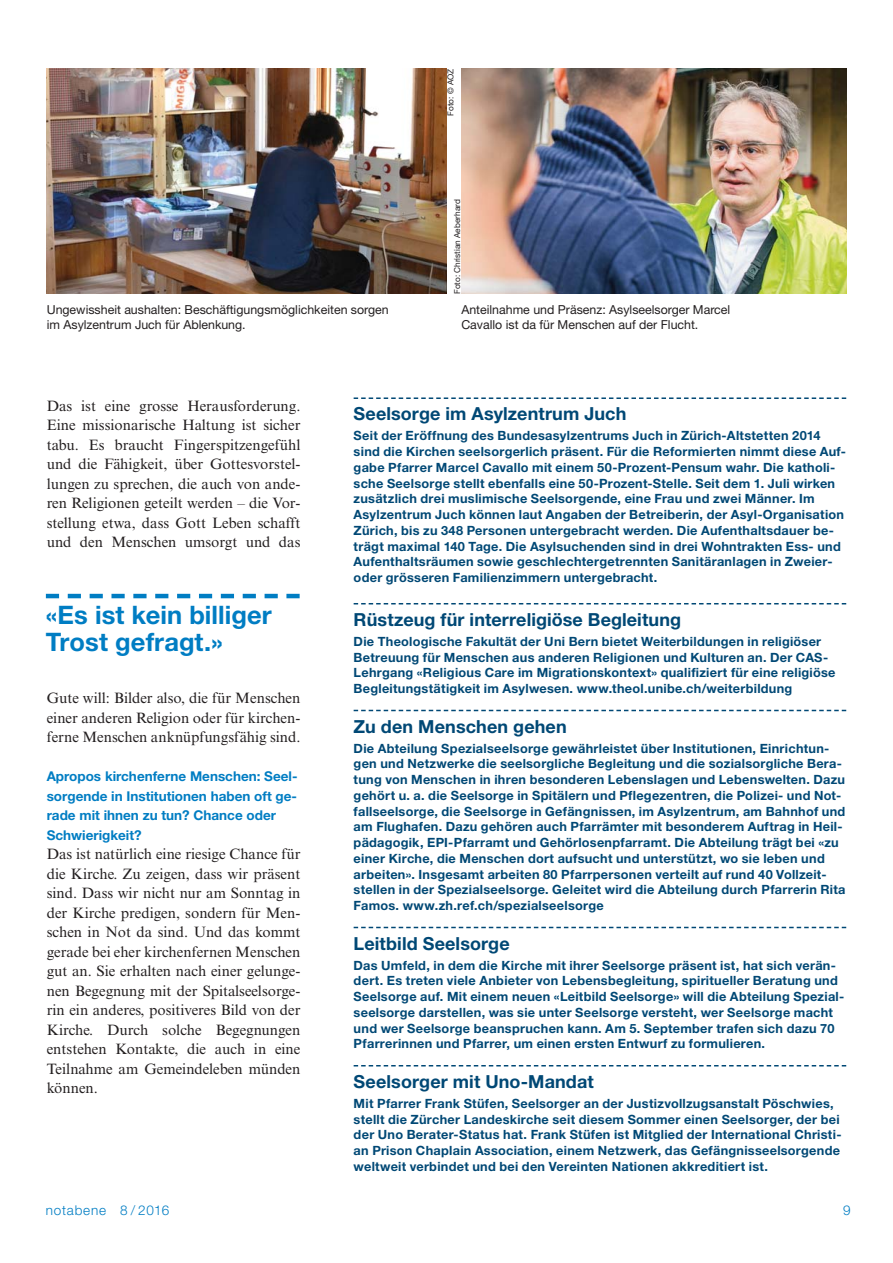
<style>
.page{position:relative;width:893px;height:1263px;background:#fff}
.page>*{position:absolute;margin:0;border:0;box-sizing:border-box;transform-origin:0 0}
.t1{font:700 25.5px/27px "Helvetica Neue LT Pro";letter-spacing:.005em;color:#007dc3}
.t2{font:700 18px "Helvetica Neue LT Pro";letter-spacing:.005em;color:#004875}
.t3{font:15px/19.5px "Times NRMT Pro";color:#231f20;text-align:justify}
.t4{font:700 13.5px/19.5px "Helvetica Neue LT Pro";color:#007dc3}
.t5{font:300 13.5px "Helvetica Neue LT Pro";letter-spacing:.06em;color:#007dc3}
.t6{font:700 12.75px/15.8px "Helvetica Neue LT Pro";letter-spacing:.02em;color:#004875}
.t7{font:12.3px/15px "Helvetica Neue LT Pro";color:#231f20}
.t8{font:8.25px "Helvetica Neue LT Pro";color:#231f20}
</style>
<div class="page">
<svg style="left:354px;top:397px;width:492px;height:2px"></svg>
<svg style="left:354px;top:603px;width:492px;height:1px"></svg>
<svg style="left:354px;top:710px;width:492px;height:1px"></svg>
<svg style="left:354px;top:927px;width:492px;height:1px"></svg>
<svg style="left:354px;top:1065px;width:492px;height:2px"></svg>
<img style="left:47px;top:68px;width:399px;height:226px">
<img style="left:461px;top:68px;width:385px;height:226px">
<svg style="left:46px;top:594px;width:254px;height:4px"></svg>
<p class="t8" style="left:447px;top:116px;width:48px;rotate:-90deg">Foto: © AOZ</p>
<p class="t8" style="left:454px;top:294px;width:96px;rotate:-90deg">Foto: Christian Aeberhard</p>
<p class="t7" style="left:47px;top:304px;width:343px">Ungewissheit aushalten: Beschäftigungsmöglichkeiten sorgen im Asylzentrum Juch für Ablenkung.</p>
<p class="t7" style="left:461px;top:304px;width:270px">Anteilnahme und Präsenz: Asylseelsorger Marcel<br>Cavallo ist da für Menschen auf der Flucht.</p>
<p class="t3" style="left:47px;top:397px;width:255px">Das ist eine grosse Herausforderung.<br>Eine missionarische Haltung ist sicher tabu. Es braucht Fingerspitzengefühl und die Fähigkeit, über Gottesvorstel&shy;lungen zu sprechen, die auch von ande&shy;ren Religionen geteilt werden – die Vor&shy;stellung etwa, dass Gott Leben schafft und den Menschen umsorgt und das</p>
<h1 class="t1" style="left:46px;top:604px;width:227px">«Es ist kein billiger<br>Trost gefragt.»</h1>
<p class="t3" style="left:47px;top:690px;width:255px">Gute will: Bilder also, die für Menschen einer anderen Religion oder für kirchen&shy;ferne Menschen anknüpfungsfähig sind.</p>
<p class="t4" style="left:47px;top:768px;width:252px">Apropos kirchenferne Menschen: Seel&shy;sorgende in Institutionen haben oft ge&shy;rade mit ihnen zu tun? Chance oder<br>Schwierigkeit?</p>
<p class="t3" style="left:47px;top:846px;width:255px">Das ist natürlich eine riesige Chance für die Kirche. Zu zeigen, dass wir präsent sind. Dass wir nicht nur am Sonntag in der Kirche predigen, sondern für Men&shy;schen in Not da sind. Und das kommt gerade bei eher kirchenfernen Menschen gut an. Sie erhalten nach einer gelunge&shy;nen Begegnung mit der Spitalseelsorge&shy;rin ein anderes, positiveres Bild von der Kirche. Durch solche Begegnungen entstehen Kontakte, die auch in eine Teilnahme am Gemeindeleben münden können.</p>
<h2 class="t2" style="left:354px;top:407px;width:274px">Seelsorge im Asylzentrum Juch</h2>
<p class="t6" style="left:354px;top:429px;width:494px">Seit der Eröffnung des Bundesasylzentrums Juch in Zürich-Altstetten 2014 sind die Kirchen seelsorgerlich präsent. Für die Reformierten nimmt diese Auf&shy;gabe Pfarrer Marcel Cavallo mit einem 50-Prozent-Pensum wahr. Die katholi&shy;sche Seelsorge stellt ebenfalls eine 50-Prozent-Stelle. Seit dem 1. Juli wirken zusätzlich drei muslimische Seelsorgende, eine Frau und zwei Männer. Im Asylzentrum Juch können laut Angaben der Betreiberin, der Asyl-Organisation Zürich, bis zu 348 Personen untergebracht werden. Die Aufenthaltsdauer be&shy;trägt maximal 140 Tage. Die Asylsuchenden sind in drei Wohntrakten Ess- und Aufenthaltsräumen sowie geschlechtergetrennten Sanitäranlagen in Zweier&shy;oder grösseren Familienzimmern untergebracht.</p>
<h2 class="t2" style="left:354px;top:613px;width:329px">Rüstzeug für interreligiöse Begleitung</h2>
<p class="t6" style="left:354px;top:635px;width:483px">Die Theologische Fakultät der Uni Bern bietet Weiterbildungen in religiöser Betreuung für Menschen aus anderen Religionen und Kulturen an. Der CAS-Lehrgang «Religious Care im Migrationskontext» qualifiziert für eine religiöse Begleitungstätigkeit im Asylwesen. www.theol.unibe.ch/weiterbildung</p>
<h2 class="t2" style="left:354px;top:720px;width:215px">Zu den Menschen gehen</h2>
<p class="t6" style="left:354px;top:742px;width:493px">Die Abteilung Spezialseelsorge gewährleistet über Institutionen, Einrichtun&shy;gen und Netzwerke die seelsorgliche Begleitung und die sozialsorgliche Bera&shy;tung von Menschen in ihren besonderen Lebenslagen und Lebenswelten. Dazu gehört u. a. die Seelsorge in Spitälern und Pflegezentren, die Polizei- und Not&shy;fallseelsorge, die Seelsorge in Gefängnissen, im Asylzentrum, am Bahnhof und am Flughafen. Dazu gehören auch Pfarrämter mit besonderem Auftrag in Heil&shy;pädagogik, EPI-Pfarramt und Gehörlosenpfarramt. Die Abteilung trägt bei «zu einer Kirche, die Menschen dort aufsucht und unterstützt, wo sie leben und arbeiten». Insgesamt arbeiten 80 Pfarrpersonen verteilt auf rund 40 Vollzeit&shy;stellen in der Spezialseelsorge. Geleitet wird die Abteilung durch Pfarrerin Rita Famos. www.zh.ref.ch/spezialseelsorge</p>
<h2 class="t2" style="left:354px;top:937px;width:158px">Leitbild Seelsorge</h2>
<p class="t6" style="left:354px;top:959px;width:492px">Das Umfeld, in dem die Kirche mit ihrer Seelsorge präsent ist, hat sich verän&shy;dert. Es treten viele Anbieter von Lebensbegleitung, spiritueller Beratung und Seelsorge auf. Mit einem neuen «Leitbild Seelsorge» will die Abteilung Spezial&shy;seelsorge darstellen, was sie unter Seelsorge versteht, wer Seelsorge macht und wer Seelsorge beanspruchen kann. Am 5. September trafen sich dazu 70<br>Pfarrerinnen und Pfarrer, um einen ersten Entwurf zu formulieren.</p>
<h2 class="t2" style="left:354px;top:1075px;width:242px">Seelsorger mit Uno-Mandat</h2>
<p class="t6" style="left:354px;top:1097px;width:489px">Mit Pfarrer Frank Stüfen, Seelsorger an der Justizvollzugsanstalt Pöschwies, stellt die Zürcher Landeskirche seit diesem Sommer einen Seelsorger, der bei der Uno Berater-Status hat. Frank Stüfen ist Mitglied der International Christi&shy;an Prison Chaplain Association, einem Netzwerk, das Gefängnisseelsorgende weltweit verbindet und bei den Vereinten Nationen akkreditiert ist.</p>
<p class="t5" style="left:46px;top:1206px;width:125px">notabene 8 / 2016</p>
<p class="t5" style="left:843px;top:1206px;width:9px">9</p>
</div>
